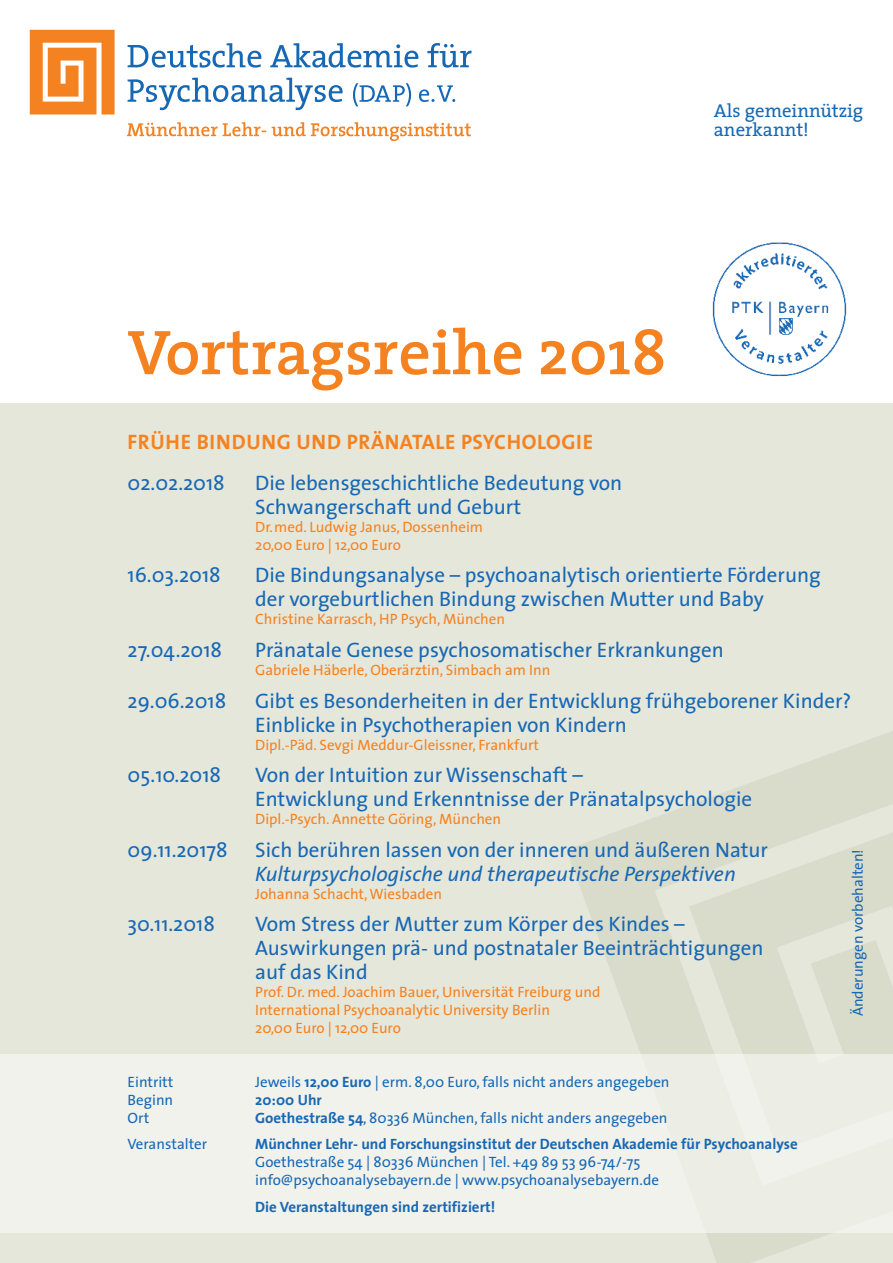
<style>
.page{position:relative;width:893px;height:1263px;background:#fff}
.page>*{position:absolute;margin:0;border:0;box-sizing:border-box;transform-origin:0 0}
.t1{font:600 63.75px "The Serif";color:#f58220}
.t2{font:21px/24px "The Sans";color:#1768b4}
.t3{font:italic 21px "The Sans";color:#1768b4}
.t4{font:700 21px "The Sans";letter-spacing:.025em;color:#f58220}
.t5{font:18.75px/18.8px "The Serif";color:#1768b4}
.t6{font:15px/18px "The Sans";color:#f58220}
.t7{font:15px/18px "The Sans";color:#1768b4}
.t8{font:700 15px "The Sans";color:#1768b4}
.s1{font-weight:700}
</style>
<div class="page">
<div style="left:0;top:404px;width:893px;height:859px;background:#e6e7db"></div>
<svg style="left:567px;top:731px;width:326px;height:532px;fill:#dadccb"></svg>
<svg style="left:30px;top:30px;width:85px;height:84px"></svg>
<svg style="left:128px;top:78px;width:215px;height:32px"></svg>
<svg style="left:353px;top:83px;width:58px;height:23px"></svg>
<svg style="left:419px;top:85px;width:36px;height:17px"></svg>
<svg style="left:128px;top:43px;width:133px;height:25px"></svg>
<svg style="left:270px;top:43px;width:148px;height:25px"></svg>
<svg style="left:427px;top:43px;width:45px;height:25px"></svg>
<svg style="left:127px;top:122px;width:344px;height:19px"></svg>
<div style="left:0;top:1054px;width:893px;height:179px;background:#f2f2ec"></div>
<img style="left:712px;top:241px;width:135px;height:136px;border-radius:68px">
<p class="t5" style="left:714px;top:101px;width:151px">Als gemeinnützig anerkannt!</p>
<h1 class="t1" style="left:128px;top:299px;width:540px">Vortragsreihe 2018</h1>
<p class="t4" style="left:128px;top:424px;width:467px">FRÜHE BINDUNG UND PRÄNATALE PSYCHOLOGIE</p>
<p class="t2" style="left:128px;top:470px;width:99px">02.02.2018</p>
<p class="t2" style="left:255px;top:470px;width:369px">Die lebensgeschichtliche Bedeutung von<br>Schwangerschaft und Geburt</p>
<p class="t6" style="left:255px;top:517px;width:229px">Dr.med. Ludwig Janus, Dossenheim<br>20,00 Euro | 12,00 Euro</p>
<p class="t2" style="left:128px;top:563px;width:95px">16.03.2018</p>
<p class="t2" style="left:255px;top:563px;width:567px">Die Bindungsanalyse – psychoanalytisch orientierte Förderung der vorgeburtlichen Bindung zwischen Mutter und Baby</p>
<p class="t6" style="left:255px;top:610px;width:251px">Christine Karrasch, HP Psych, München</p>
<p class="t2" style="left:128px;top:637px;width:96px">27.04.2018</p>
<p class="t2" style="left:255px;top:637px;width:470px">Pränatale Genese psychosomatischer Erkrankungen</p>
<p class="t6" style="left:255px;top:660px;width:297px">Gabriele Häberle, Oberärztin, Simbach am Inn</p>
<p class="t2" style="left:128px;top:688px;width:100px">29.06.2018</p>
<p class="t2" style="left:255px;top:688px;width:598px">Gibt es Besonderheiten in der Entwicklung frühgeborener Kinder?<br>Einblicke in Psychotherapien von Kindern</p>
<p class="t6" style="left:255px;top:735px;width:285px">Dipl.-Päd. Sevgi Meddur-Gleissner, Frankfurt</p>
<p class="t2" style="left:128px;top:762px;width:95px">05.10.2018</p>
<p class="t2" style="left:255px;top:762px;width:499px;line-height:24.5px">Von der Intuition zur Wissenschaft –<br>Entwicklung und Erkenntnisse der Pränatalpsychologie</p>
<p class="t6" style="left:255px;top:810px;width:248px">Dipl.-Psych. Annette Göring, München</p>
<p class="t2" style="left:128px;top:837px;width:102px">09.11.20178</p>
<p class="t2" style="left:255px;top:837px;width:514px">Sich berühren lassen von der inneren und äußeren Natur</p>
<p class="t3" style="left:255px;top:856px;width:482px">Kulturpsychologische und therapeutische Perspektiven</p>
<p class="t6" style="left:255px;top:884px;width:189px">Johanna Schacht,Wiesbaden</p>
<p class="t2" style="left:128px;top:912px;width:89px">30.11.2018</p>
<p class="t2" style="left:255px;top:912px;width:510px">Vom Stress der Mutter zum Körper des Kindes –<br>Auswirkungen prä- und postnataler Beeinträchtigungen auf das Kind</p>
<p class="t6" style="left:255px;top:983px;width:347px">Prof. Dr. med. Joachim Bauer, Universität Freiburg und<br>International Psychoanalytic University Berlin<br>20,00 Euro | 12,00 Euro</p>
<p class="t7" style="left:848px;top:1016px;width:169px;rotate:-90deg">Änderungen vorbehalten!</p>
<p class="t7" style="left:128px;top:1072px;width:47px">Eintritt</p>
<p class="t7" style="left:255px;top:1072px;width:416px">Jeweils <span class="s1">12,00 Euro</span> | erm. 8,00 Euro, falls nicht anders angegeben</p>
<p class="t7" style="left:128px;top:1090px;width:47px">Beginn</p>
<p class="t8" style="left:255px;top:1087px;width:68px">20:00 Uhr</p>
<p class="t7" style="left:128px;top:1108px;width:23px">Ort</p>
<p class="t7" style="left:255px;top:1108px;width:414px"><span class="s1">Goethestraße 54</span>, 80336 München, falls nicht anders angegeben</p>
<p class="t7" style="left:128px;top:1135px;width:81px">Veranstalter</p>
<p class="t8" style="left:255px;top:1132px;width:544px">Münchner Lehr- und Forschungsinstitut der Deutschen Akademie für Psychoanalyse</p>
<p class="t7" style="left:255px;top:1153px;width:405px">Goethestraße 54 | 80336 München | Tel. +49 89 53 96-74/-75 info@psychoanalysebayern.de | www.psychoanalysebayern.de</p>
<p class="t8" style="left:255px;top:1194px;width:242px">Die Veranstaltungen sind zertifiziert!</p>
</div>
